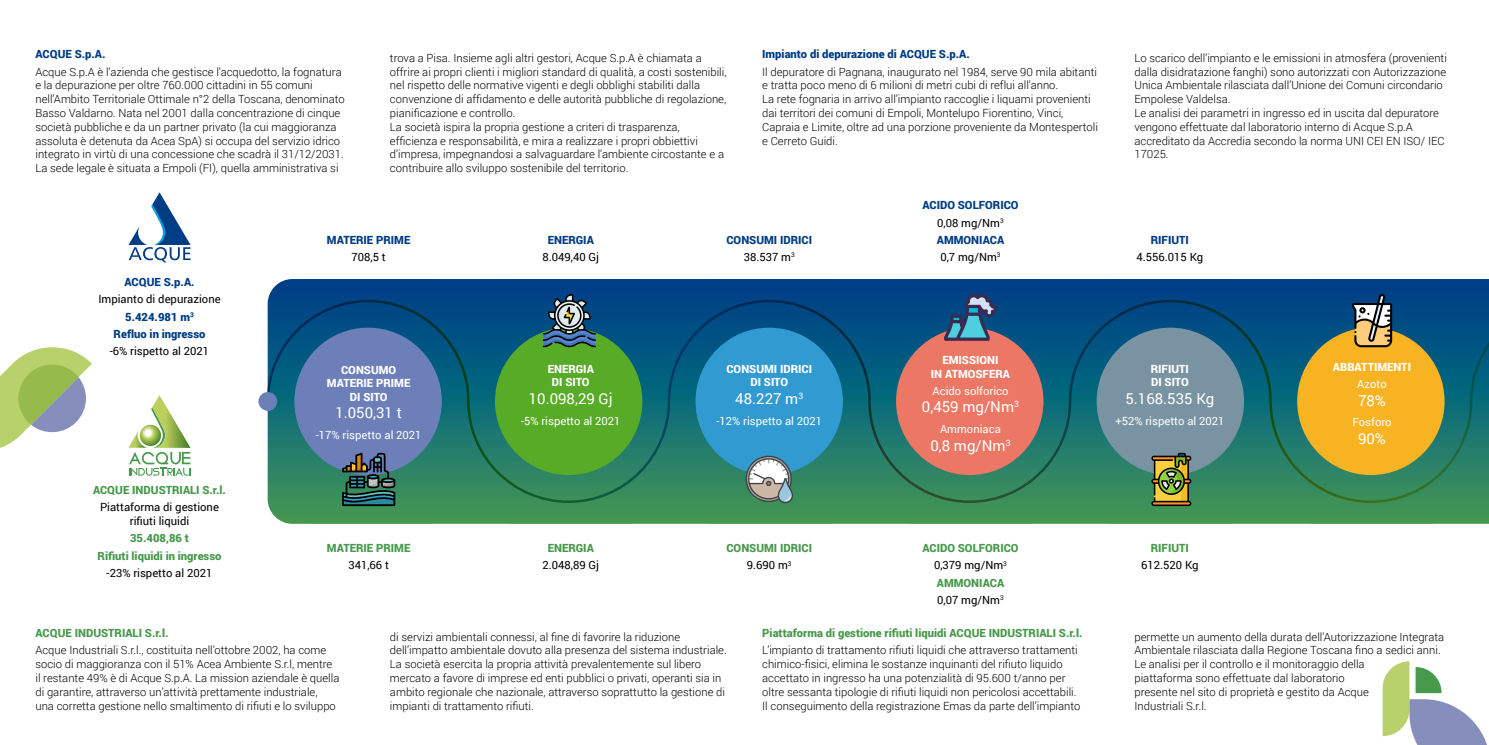
<style>
.page{position:relative;width:1489px;height:745px;background:#fff}
.page>*{position:absolute;margin:0;border:0;box-sizing:border-box;transform-origin:0 0}
.balloon_NR{font:15px "Roboto";color:#fff}
.blocchetto_cp_9{font:300 11.25px/13.8px "Roboto";color:#000}
.black_infograf{font:11.25px/13.8px "Roboto";color:#000;text-align:center}
.green_infogr{font:900 11.25px "Roboto";color:#47994b}
.black_infograf-2{font:11.25px "Roboto";color:#fff}
.blu_infograf{font:900 11.25px/13.8px "Roboto";color:#fff;text-align:center}
.blu_infograf-2{font:900 11.25px "Roboto";color:#003d85}
.green{font:900 11.25px "Roboto";color:#47994b}
.blu{font:900 11.25px "Roboto";color:#003d85}
</style>
<div class="page">
<svg style="left:268px;top:279px;width:1220px;height:244px;background:#276f6b"></svg>
<svg style="left:306px;top:279px;width:125px;height:244px;background:#236b67"></svg>
<svg style="left:508px;top:279px;width:124px;height:244px;background:#236d69"></svg>
<svg style="left:707px;top:279px;width:124px;height:244px;background:#236d69"></svg>
<svg style="left:908px;top:279px;width:124px;height:244px;background:#236d69"></svg>
<svg style="left:1107px;top:279px;width:124px;height:244px;background:#236c68"></svg>
<svg style="left:1309px;top:279px;width:124px;height:244px;background:#236d69"></svg>
<div style="left:258px;top:392px;width:19px;height:18px;background:#6c7fb9;border-radius:50%"></div>
<svg style="left:0;top:347px;width:92px;height:101px"></svg>
<svg style="left:1382px;top:661px;width:105px;height:83px"></svg>
<svg style="left:128px;top:395px;width:62px;height:80px"></svg>
<svg style="left:128px;top:192px;width:62px;height:70px"></svg>
<svg style="left:266px;top:294px;width:1222px;height:211px;background:#467a75"></svg>
<p class="blu" style="left:35px;top:46px;width:72px">ACQUE S.p.A.</p>
<p class="blocchetto_cp_9" style="left:35px;top:64px;width:311px">Acque S.p.A è l’azienda che gestisce l’acquedotto, la fognatura e la depurazione per oltre 760.000 cittadini in 55 comuni nell’Ambito Territoriale Ottimale n°2 della Toscana, denominato Basso Valdarno. Nata nel 2001 dalla concentrazione di cinque società pubbliche e da un partner privato (la cui maggioranza assoluta è detenuta da Acea SpA) si occupa del servizio idrico integrato in virtù di una concessione che scadrà il 31/12/2031.<br>La sede legale è situata a Empoli (FI), quella amministrativa si</p>
<p class="blocchetto_cp_9" style="left:390px;top:51px;width:338px">trova a Pisa. Insieme agli altri gestori, Acque S.p.A è chiamata a offrire ai propri clienti i migliori standard di qualità, a costi sostenibili, nel rispetto delle normative vigenti e degli obblighi stabiliti dalla convenzione di affidamento e delle autorità pubbliche di regolazione, pianificazione e controllo.</p>
<p class="blocchetto_cp_9" style="left:390px;top:119px;width:335px">La società ispira la propria gestione a criteri di trasparenza, efficienza e responsabilità, e mira a realizzare i propri obbiettivi d’impresa, impegnandosi a salvaguardare l’ambiente circostante e a contribuire allo sviluppo sostenibile del territorio.</p>
<p class="blu" style="left:762px;top:46px;width:209px">Impianto di depurazione di ACQUE S.p.A.</p>
<p class="blocchetto_cp_9" style="left:762px;top:64px;width:336px">Il depuratore di Pagnana, inaugurato nel 1984, serve 90 mila abitanti e tratta poco meno di 6 milioni di metri cubi di reflui all’anno.</p>
<p class="blocchetto_cp_9" style="left:762px;top:92px;width:337px">La rete fognaria in arrivo all’impianto raccoglie i liquami provenienti dai territori dei comuni di Empoli, Montelupo Fiorentino, Vinci, Capraia e Limite, oltre ad una porzione proveniente da Montespertoli e Cerreto Guidi.</p>
<p class="blu_infograf-2" style="left:124px;top:274px;width:72px">ACQUE S.p.A.</p>
<p class="black_infograf" style="left:98px;top:292px;width:124px">Impianto di depurazione</p>
<p class="blu_infograf-2" style="left:125px;top:308px;width:70px">5.424.981 m<sup>3</sup></p>
<p class="blu_infograf-2" style="left:114px;top:326px;width:93px">Refluo in ingresso</p>
<p class="black_infograf" style="left:110px;top:343px;width:101px">-6% rispetto al 2021</p>
<p class="green_infogr" style="left:93px;top:481px;width:134px">ACQUE INDUSTRIALI S.r.l.</p>
<p class="black_infograf" style="left:100px;top:499px;width:120px">Piattaforma di gestione rifiuti liquidi</p>
<p class="green_infogr" style="left:130px;top:530px;width:60px">35.408,86 t</p>
<p class="green_infogr" style="left:98px;top:547px;width:125px">Rifiuti liquidi in ingresso</p>
<p class="black_infograf" style="left:107px;top:565px;width:107px">-23% rispetto al 2021</p>
<p class="blu_infograf-2" style="left:327px;top:232px;width:85px">MATERIE PRIME</p>
<p class="black_infograf" style="left:351px;top:250px;width:36px">708,5 t</p>
<p class="blu_infograf" style="left:327px;top:362px;width:85px">CONSUMO<br>MATERIE PRIME<br>DI SITO</p>
<p class="balloon_NR" style="left:335px;top:402px;width:68px">1.050,31 t</p>
<p class="black_infograf-2" style="left:316px;top:427px;width:107px">-17% rispetto al 2021</p>
<p class="green_infogr" style="left:327px;top:540px;width:85px">MATERIE PRIME</p>
<p class="black_infograf" style="left:348px;top:557px;width:42px">341,66 t</p>
<p class="blu_infograf-2" style="left:547px;top:232px;width:48px">ENERGIA</p>
<p class="black_infograf" style="left:542px;top:250px;width:58px">8.049,40 Gj</p>
<p class="blu_infograf-2" style="left:726px;top:232px;width:87px">CONSUMI IDRICI</p>
<p class="black_infograf" style="left:743px;top:250px;width:52px">38.537 m<sup>3</sup></p>
<p class="blu_infograf" style="left:547px;top:361px;width:48px">ENERGIA<br>DI SITO</p>
<p class="balloon_NR" style="left:529px;top:387px;width:85px">10.098,29 Gj</p>
<p class="black_infograf-2" style="left:521px;top:412px;width:101px">-5% rispetto al 2021</p>
<p class="blu_infograf" style="left:726px;top:361px;width:87px">CONSUMI IDRICI<br>DI SITO</p>
<p class="balloon_NR" style="left:735px;top:387px;width:69px">48.227 m<sup>3</sup></p>
<p class="black_infograf-2" style="left:716px;top:412px;width:107px">-12% rispetto al 2021</p>
<p class="green_infogr" style="left:547px;top:540px;width:48px">ENERGIA</p>
<p class="black_infograf" style="left:542px;top:557px;width:58px">2.048,89 Gj</p>
<p class="green_infogr" style="left:726px;top:540px;width:87px">CONSUMI IDRICI</p>
<p class="black_infograf" style="left:747px;top:557px;width:46px">9.690 m<sup>3</sup></p>
<p class="blu_infograf-2" style="left:922px;top:197px;width:98px">ACIDO SOLFORICO</p>
<p class="black_infograf" style="left:937px;top:215px;width:68px">0,08 mg/Nm<sup>3</sup></p>
<p class="blu_infograf-2" style="left:936px;top:232px;width:69px">AMMONIACA</p>
<p class="black_infograf" style="left:940px;top:250px;width:62px">0,7 mg/Nm<sup>3</sup></p>
<p class="blu_infograf" style="left:930px;top:352px;width:81px">EMISSIONI<br>IN ATMOSFERA</p>
<p class="black_infograf-2" style="left:932px;top:383px;width:78px">Acido solforico</p>
<p class="balloon_NR" style="left:921px;top:396px;width:99px">0,459 mg/Nm<sup>3</sup></p>
<p class="black_infograf-2" style="left:940px;top:421px;width:62px">Ammoniaca</p>
<p class="balloon_NR" style="left:930px;top:434px;width:82px">0,8 mg/Nm<sup>3</sup></p>
<p class="green_infogr" style="left:922px;top:540px;width:98px">ACIDO SOLFORICO</p>
<p class="black_infograf" style="left:934px;top:557px;width:74px">0,379 mg/Nm<sup>3</sup></p>
<p class="green_infogr" style="left:936px;top:574px;width:69px">AMMONIACA</p>
<p class="black_infograf" style="left:937px;top:592px;width:68px">0,07 mg/Nm<sup>3</sup></p>
<p class="green" style="left:35px;top:624px;width:134px">ACQUE INDUSTRIALI S.r.l.</p>
<p class="blocchetto_cp_9" style="left:35px;top:642px;width:305px">Acque Industriali S.r.l., costituita nell’ottobre 2002, ha come socio di maggioranza con il 51% Acea Ambiente S.r.l, mentre il restante 49% è di Acque S.p.A. La mission aziendale è quella di garantire, attraverso un’attività prettamente industriale,<br>una corretta gestione nello smaltimento di rifiuti e lo sviluppo</p>
<p class="blocchetto_cp_9" style="left:390px;top:629px;width:338px">di servizi ambientali connessi, al fine di favorire la riduzione dell’impatto ambientale dovuto alla presenza del sistema industriale.<br>La società esercita la propria attività prevalentemente sul libero mercato a favore di imprese ed enti pubblici o privati, operanti sia in ambito regionale che nazionale, attraverso soprattutto la gestione di impianti di trattamento rifiuti.</p>
<p class="green" style="left:762px;top:624px;width:322px">Piattaforma di gestione rifiuti liquidi ACQUE INDUSTRIALI S.r.l.</p>
<p class="blocchetto_cp_9" style="left:762px;top:642px;width:319px">L’impianto di trattamento rifiuti liquidi che attraverso trattamenti chimico-fisici, elimina le sostanze inquinanti del rifiuto liquido accettato in ingresso ha una potenzialità di 95.600 t/anno per oltre sessanta tipologie di rifiuti liquidi non pericolosi accettabili.<br>Il conseguimento della registrazione Emas da parte dell’impianto</p>
<p class="blocchetto_cp_9" style="left:1134px;top:51px;width:314px">Lo scarico dell’impianto e le emissioni in atmosfera (provenienti dalla disidratazione fanghi) sono autorizzati con Autorizzazione Unica Ambientale rilasciata dall’Unione dei Comuni circondario Empolese Valdelsa.</p>
<p class="blocchetto_cp_9" style="left:1134px;top:106px;width:312px">Le analisi dei parametri in ingresso ed in uscita dal depuratore vengono effettuate dal laboratorio interno di Acque S.p.A accreditato da Accredia secondo la norma UNI CEI EN ISO/ IEC 17025.</p>
<p class="blu_infograf-2" style="left:1150px;top:232px;width:40px">RIFIUTI</p>
<p class="black_infograf" style="left:1136px;top:250px;width:68px">4.556.015 Kg</p>
<p class="blu_infograf" style="left:1150px;top:361px;width:40px;text-align:left">RIFIUTI<br>DI SITO</p>
<p class="balloon_NR" style="left:1125px;top:387px;width:90px">5.168.535 Kg</p>
<p class="black_infograf-2" style="left:1115px;top:412px;width:111px">+52% rispetto al 2021</p>
<p class="green_infogr" style="left:1150px;top:540px;width:40px">RIFIUTI</p>
<p class="black_infograf" style="left:1141px;top:557px;width:59px">612.520 Kg</p>
<p class="blu_infograf" style="left:1332px;top:359px;width:79px">ABBATTIMENTI</p>
<p class="black_infograf-2" style="left:1356px;top:376px;width:31px">Azoto</p>
<p class="balloon_NR" style="left:1357px;top:389px;width:29px">78%</p>
<p class="black_infograf-2" style="left:1352px;top:414px;width:41px">Fosforo</p>
<p class="balloon_NR" style="left:1357px;top:427px;width:29px">90%</p>
<p class="blocchetto_cp_9" style="left:1134px;top:629px;width:311px">permette un aumento della durata dell’Autorizzazione Integrata Ambientale rilasciata dalla Regione Toscana fino a sedici anni.<br>Le analisi per il controllo e il monitoraggio della<br>piattaforma sono effettuate dal laboratorio<br>presente nel sito di proprietà e gestito da Acque<br>Industriali S.r.l.</p>
</div>
